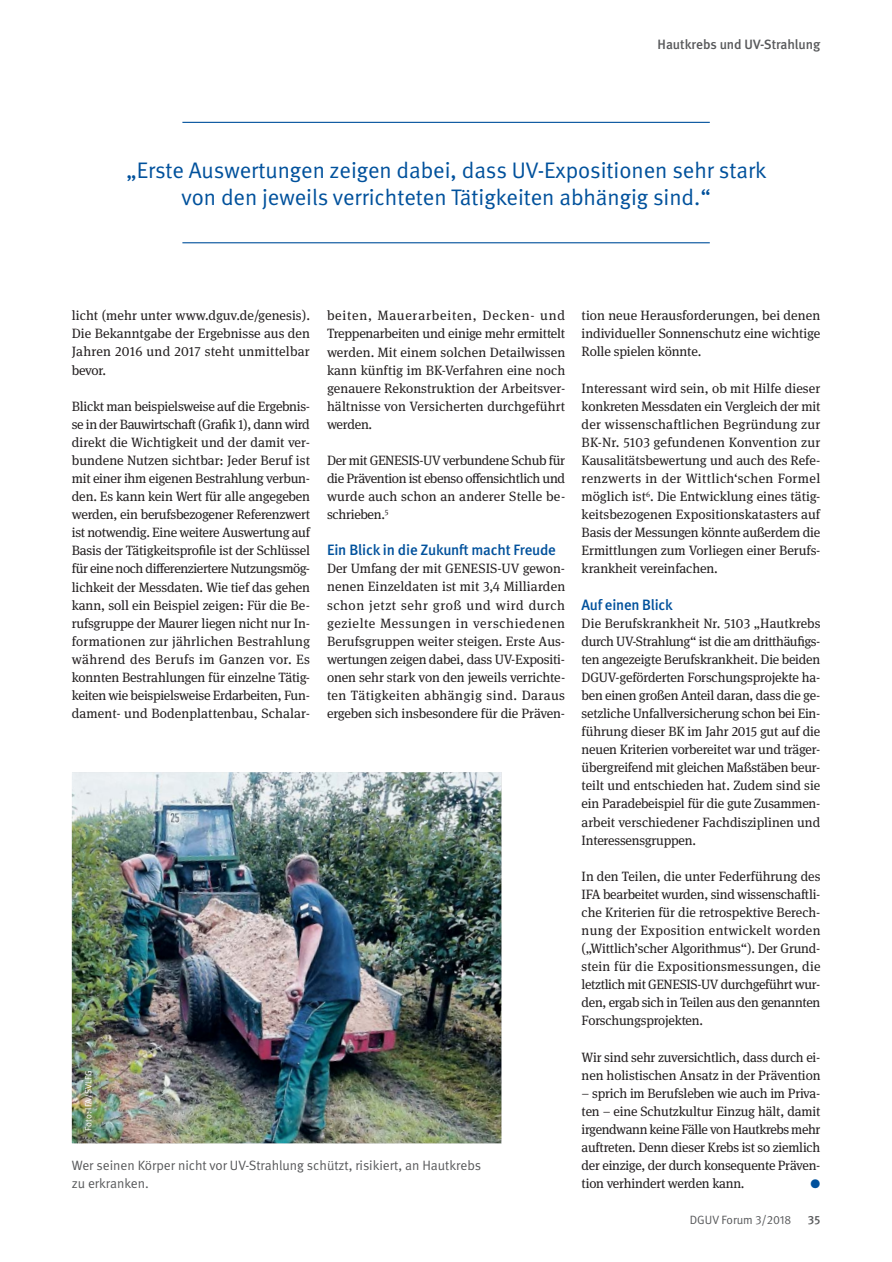
<style>
.page{position:relative;width:892px;height:1262px;background:#fff}
.page>*{position:absolute;margin:0;border:0;box-sizing:border-box;transform-origin:0 0}
.t1{font:22.5px/27px "DGUV Meta";color:#00519c;text-align:center}
.t2{font:500 15px "DGUV Meta";letter-spacing:-.01em;color:#00519c}
.t3{font:13.5px/18.1px "DGUV Meta Serif";letter-spacing:-.01em;color:#231f20;text-align:justify}
.t4{font:13.5px/18.1px "DGUV Meta";color:#58595b}
.t5{font:500 13.5px "DGUV Meta";color:#58595b}
.t6{font:12px "DGUV Meta";color:#58595b}
.t7{font:500 12px "DGUV Meta";color:#58595b}
.t8{font:700 12px "DGUV Meta";color:#00519c}
.t9{font:9px "DGUV Meta";color:#fff}
</style>
<div class="page">
<img style="left:72px;top:772px;width:429px;height:371px">
<img style="left:75px;top:1062px;width:26px;height:76px">
<hr style="left:182px;top:122px;width:528px;height:1px;background:#00519c">
<hr style="left:182px;top:242px;width:528px;height:1px;background:#00519c">
<p class="t5" style="left:657px;top:40px;width:164px">Hautkrebs und UV-Strahlung</p>
<h1 class="t1" style="left:126px;top:160px;width:641px">„Erste Auswertungen zeigen dabei, dass UV-Expositionen sehr stark von den jeweils verrichteten Tätigkeiten abhängig sind.“</h1>
<p class="t3" style="left:72px;top:307px;width:240px">licht (mehr unter www.dguv.de/genesis).<br>Die Bekanntgabe der Ergebnisse aus den Jahren 2016 und 2017 steht unmittelbar bevor.</p>
<p class="t3" style="left:72px;top:398px;width:240px">Blickt man beispielsweise auf die Ergebnis&shy;se in der Bauwirtschaft (Grafik 1), dann wird direkt die Wichtigkeit und der damit ver&shy;bundene Nutzen sichtbar: Jeder Beruf ist mit einer ihm eigenen Bestrahlung verbun&shy;den. Es kann kein Wert für alle angegeben werden, ein berufsbezogener Referenzwert ist notwendig. Eine weitere Auswertung auf Basis der Tätigkeitsprofile ist der Schlüssel für eine noch differenziertere Nutzungsmög&shy;lichkeit der Messdaten. Wie tief das gehen kann, soll ein Beispiel zeigen: Für die Be&shy;rufsgruppe der Maurer liegen nicht nur In&shy;formationen zur jährlichen Bestrahlung während des Berufs im Ganzen vor. Es konnten Bestrahlungen für einzelne Tätig&shy;keiten wie beispielsweise Erdarbeiten, Fun&shy;dament- und Bodenplattenbau, Schalar-</p>
<p class="t3" style="left:327px;top:307px;width:240px">beiten, Mauerarbeiten, Decken- und Treppenarbeiten und einige mehr ermittelt werden. Mit einem solchen Detailwissen kann künftig im BK-Verfahren eine noch genauere Rekonstruktion der Arbeitsver&shy;hältnisse von Versicherten durchgeführt werden.</p>
<p class="t3" style="left:327px;top:452px;width:240px">Der mit GENESIS-UV verbundene Schub für die Prävention ist ebenso offensichtlich und wurde auch schon an anderer Stelle be&shy;schrieben.<sup>5</sup></p>
<p class="t2" style="left:327px;top:544px;width:230px">Ein Blick in die Zukunft macht Freude</p>
<p class="t3" style="left:327px;top:560px;width:240px">Der Umfang der mit GENESIS-UV gewon&shy;nenen Einzeldaten ist mit 3,4 Milliarden schon jetzt sehr groß und wird durch gezielte Messungen in verschiedenen Berufsgruppen weiter steigen. Erste Aus&shy;wertungen zeigen dabei, dass UV-Expositi&shy;onen sehr stark von den jeweils verrichte&shy;ten Tätigkeiten abhängig sind. Daraus ergeben sich insbesondere für die Präven-</p>
<p class="t9" style="left:85px;top:1130px;width:61px;rotate:-90deg">Foto: IFA/SVLFG</p>
<p class="t4" style="left:72px;top:1157px;width:411px">Wer seinen Körper nicht vor UV-Strahlung schützt, risikiert, an Hautkrebs zu erkranken.</p>
<p class="t3" style="left:581px;top:307px;width:240px">tion neue Herausforderungen, bei denen individueller Sonnenschutz eine wichtige Rolle spielen könnte.</p>
<p class="t3" style="left:581px;top:380px;width:240px">Interessant wird sein, ob mit Hilfe dieser konkreten Messdaten ein Vergleich der mit der wissenschaftlichen Begründung zur BK-Nr. 5103 gefundenen Konvention zur Kausalitätsbewertung und auch des Refe&shy;renzwerts in der Wittlich‘schen Formel möglich ist<sup>6</sup>. Die Entwicklung eines tätig&shy;keitsbezogenen Expositionskatasters auf Basis der Messungen könnte außerdem die Ermittlungen zum Vorliegen einer Berufs&shy;krankheit vereinfachen.</p>
<p class="t2" style="left:581px;top:599px;width:93px">Auf einen Blick</p>
<p class="t3" style="left:581px;top:614px;width:240px">Die Berufskrankheit Nr. 5103 „Hautkrebs durch UV-Strahlung“ ist die am dritthäufigs&shy;ten angezeigte Berufskrankheit. Die beiden DGUV-geförderten Forschungsprojekte ha&shy;ben einen großen Anteil daran, dass die ge&shy;setzliche Unfallversicherung schon bei Ein&shy;führung dieser BK im Jahr 2015 gut auf die neuen Kriterien vorbereitet war und träger&shy;übergreifend mit gleichen Maßstäben beur&shy;teilt und entschieden hat. Zudem sind sie ein Paradebeispiel für die gute Zusammen&shy;arbeit verschiedener Fachdisziplinen und Interessensgruppen.</p>
<p class="t3" style="left:581px;top:867px;width:240px">In den Teilen, die unter Federführung des IFA bearbeitet wurden, sind wissenschaftli&shy;che Kriterien für die retrospektive Berech&shy;nung der Exposition entwickelt worden („Wittlich’scher Algorithmus“). Der Grund&shy;stein für die Expositionsmessungen, die letztlich mit GENESIS-UV durchgeführt wur&shy;den, ergab sich in Teilen aus den genannten Forschungsprojekten.</p>
<p class="t3" style="left:581px;top:1048px;width:240px">Wir sind sehr zuversichtlich, dass durch ei&shy;nen holistischen Ansatz in der Prävention</p>
<p class="t3" style="left:581px;top:1084px;width:240px">– sprich im Berufsleben wie auch im Priva&shy;ten – eine Schutzkultur Einzug hält, damit irgendwann keine Fälle von Hautkrebs mehr auftreten. Denn dieser Krebs ist so ziemlich der einzige, der durch konsequente Präven&shy;tion verhindert werden kann.</p>
<p class="t8" style="left:810px;top:1179px;width:11px">●</p>
<p class="t6" style="left:690px;top:1215px;width:103px">DGUV Forum 3/2018</p>
<p class="t7" style="left:808px;top:1215px;width:14px">35</p>
</div>
